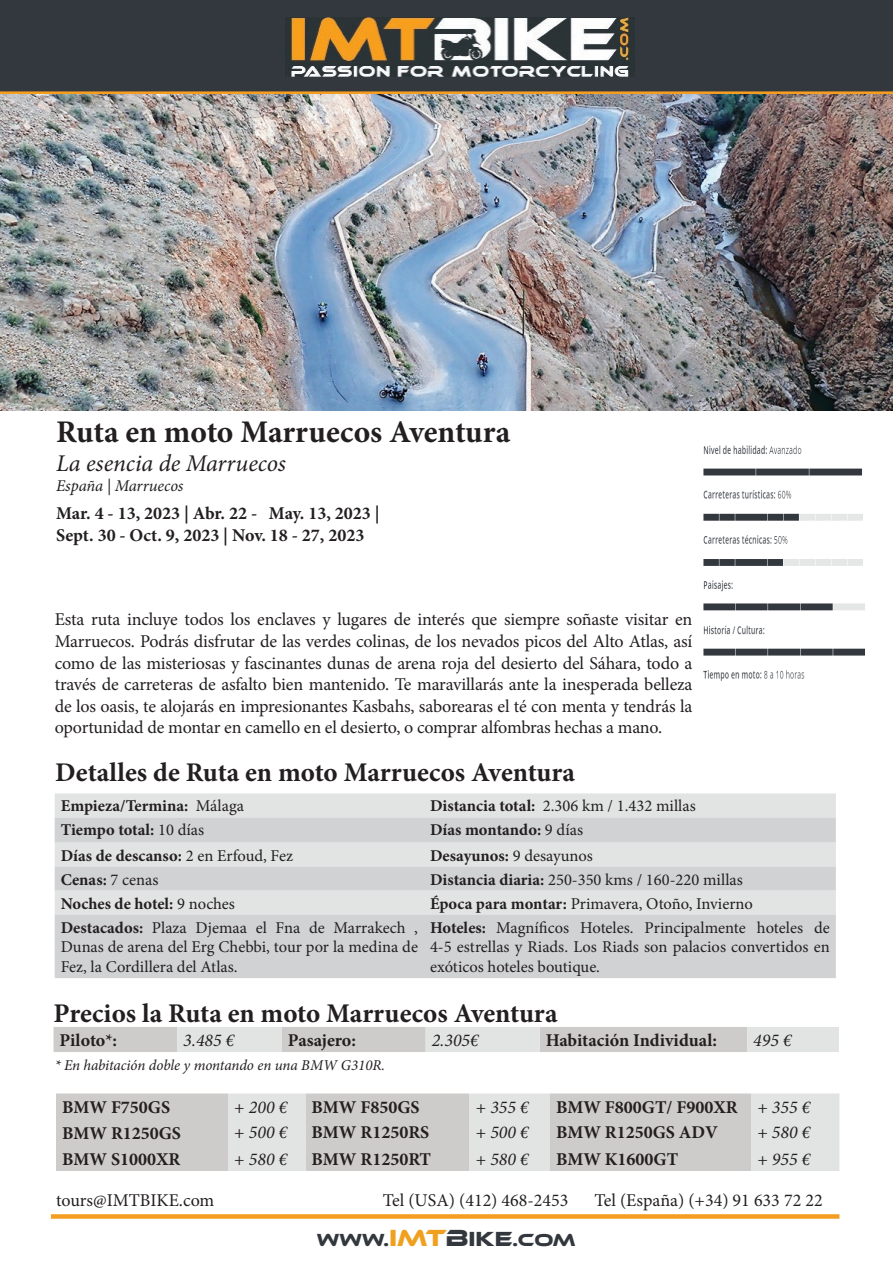
<style>
.page{position:relative;width:893px;height:1263px;background:#fff}
.page>*{position:absolute;margin:0;border:0;box-sizing:border-box;transform-origin:0 0}
.t1{font:700 31.5px "Minion Pro";letter-spacing:-.005em;color:#231f20}
.t2{font:700 27px "Minion Pro";color:#231f20}
.t3{font:italic 24px "Minion Pro";letter-spacing:-.005em;color:#231f20}
.t4{font:18px/21.6px "Minion Pro";letter-spacing:-.01em;color:#231f20;text-align:justify}
.t5{font:700 18px/21.6px "Minion Pro";color:#231f20}
.t6{font:italic 18px "Minion Pro";color:#231f20}
.t7{font:18px "Ethnocentric Rg";color:#33383e}
.t8{font:16.5px/19.8px "Minion Pro";color:#231f20;text-align:justify}
.t9{font:700 16.5px "Minion Pro";color:#231f20}
.t10{font:italic 16.5px "Minion Pro";letter-spacing:-.005em;color:#231f20}
.t11{font:italic 15px "Minion Pro";letter-spacing:-.005em;color:#231f20}
.s1{font-weight:400}
.s2{font-weight:700}
.s3{font-weight:400;font-style:italic}
.s4{font-size:24px;color:#f0a01f}
.s5{font-size:24px}
.s6{font-size:21px}
</style>
<div class="page">
<div style="left:55px;top:793px;width:781px;height:73px;background:#e2e3e3"></div>
<div style="left:55px;top:817px;width:781px;height:25px;background:#d1d2d4"></div>
<svg style="left:55px;top:866px;width:781px;height:112px;background:#d4d5d7"></svg>
<div style="left:0;top:0;width:893px;height:94px;background:#33383e"></div>
<hr style="left:0;top:91px;width:893px;height:3px;background:#f49d20">
<div style="left:51px;top:1214px;width:788px;height:5px;background:#f49d20"></div>
<svg style="left:54px;top:1027px;width:785px;height:25px;background:#d5d5d3"></svg>
<img style="left:286px;top:18px;width:348px;height:58px">
<div style="left:56px;top:1093px;width:172px;height:78px;background:#ceccca"></div>
<svg style="left:228px;top:1093px;width:611px;height:78px;background:#d6d5d4"></svg>
<img style="left:0;top:94px;width:893px;height:317px">
<img style="left:703px;top:445px;width:162px;height:236px">
<h1 class="t1" style="left:56px;top:410px;width:456px">Ruta en moto Marruecos Aventura</h1>
<h3 class="t3" style="left:56px;top:447px;width:231px">La esencia de Marruecos</h3>
<p class="t10" style="left:56px;top:474px;width:129px">España | Marruecos</p>
<p class="t5" style="left:56px;top:502px;width:325px">Mar. 4 - 13, 2023 | Abr. 22 - May. 13, 2023 |<br>Sept. 30 - Oct. 9, 2023 | Nov. 18 - 27, 2023</p>
<p class="t4" style="left:55px;top:609px;width:639px">Esta ruta incluye todos los enclaves y lugares de interés que siempre soñaste visitar en Marruecos. Podrás disfrutar de las verdes colinas, de los nevados picos del Alto Atlas, así como de las misteriosas y fascinantes dunas de arena roja del desierto del Sáhara, todo a través de carreteras de asfalto bien mantenido. Te maravillarás ante la inesperada belleza de los oasis, te alojarás en impresionantes Kasbahs, saborearas el té con menta y tendrás la oportunidad de montar en camello en el desierto, o comprar alfombras hechas a mano.</p>
<h2 class="t2" style="left:55px;top:753px;width:521px">Detalles de Ruta en moto Marruecos Aventura</h2>
<p class="t9" style="left:61px;top:794px;width:185px">Empieza/Termina: <span class="s1">Málaga</span></p>
<p class="t8" style="left:430px;top:796px;width:267px"><span class="s2">Distancia total:</span> 2.306 km / 1.432 millas</p>
<p class="t9" style="left:61px;top:818px;width:145px">Tiempo total: <span class="s1">10 días</span></p>
<p class="t9" style="left:430px;top:818px;width:155px">Días montando: <span class="s1">9 días</span></p>
<p class="t9" style="left:61px;top:844px;width:234px">Días de descanso: <span class="s1">2 en Erfoud, Fez</span></p>
<p class="t9" style="left:430px;top:844px;width:164px">Desayunos: <span class="s1">9 desayunos</span></p>
<p class="t9" style="left:61px;top:868px;width:99px">Cenas: <span class="s1">7 cenas</span></p>
<p class="t8" style="left:430px;top:869px;width:314px"><span class="s2">Distancia diaria:</span> 250-350 kms / 160-220 millas</p>
<p class="t9" style="left:61px;top:892px;width:176px">Noches de hotel: <span class="s1">9 noches</span></p>
<p class="t8" style="left:430px;top:893px;width:324px"><span class="s2">Época para montar:</span> Primavera, Otoño, Invierno</p>
<p class="t8" style="left:61px;top:917px;width:359px"><span class="s2">Destacados:</span> Plaza Djemaa el Fna de Marrakech , Dunas de arena del Erg Chebbi, tour por la medina de Fez, la Cordillera del Atlas.</p>
<p class="t8" style="left:430px;top:917px;width:401px"><span class="s2">Hoteles:</span> Magníficos Hoteles. Principalmente hoteles de 4-5 estrellas y Riads. Los Riads son palacios convertidos en exóticos hoteles boutique.</p>
<h2 class="t2" style="left:54px;top:994px;width:506px">Precios la Ruta en moto Marruecos Aventura</h2>
<p class="t5" style="left:60px;top:1029px;width:59px">Piloto*:</p>
<p class="t6" style="left:183px;top:1028px;width:53px">3.485 €</p>
<p class="t5" style="left:288px;top:1029px;width:69px">Pasajero:</p>
<p class="t6" style="left:432px;top:1028px;width:49px">2.305€</p>
<p class="t5" style="left:546px;top:1029px;width:173px">Habitación Individual:</p>
<p class="t6" style="left:753px;top:1028px;width:40px">495 €</p>
<p class="t11" style="left:55px;top:1055px;width:332px">* En habitación doble y montando en una BMW G310R.</p>
<p class="t5" style="left:62px;top:1096px;width:110px">BMW F750GS</p>
<p class="t6" style="left:234px;top:1094px;width:55px">+ 200 €</p>
<p class="t5" style="left:311px;top:1096px;width:110px">BMW F850GS</p>
<p class="t6" style="left:475px;top:1094px;width:55px">+ 355 €</p>
<p class="t5" style="left:556px;top:1096px;width:256px">BMW F800GT/ F900XR <span class="s3">+ 355 €</span></p>
<p class="t5" style="left:62px;top:1122px;width:121px">BMW R1250GS</p>
<p class="t6" style="left:234px;top:1120px;width:55px">+ 500 €</p>
<p class="t5" style="left:311px;top:1121px;width:119px">BMW R1250RS</p>
<p class="t6" style="left:475px;top:1120px;width:55px">+ 500 €</p>
<p class="t5" style="left:556px;top:1121px;width:163px">BMW R1250GS ADV</p>
<p class="t6" style="left:757px;top:1120px;width:55px">+ 580 €</p>
<p class="t5" style="left:62px;top:1148px;width:120px">BMW S1000XR</p>
<p class="t6" style="left:234px;top:1146px;width:55px">+ 580 €</p>
<p class="t5" style="left:311px;top:1148px;width:121px">BMW R1250RT</p>
<p class="t6" style="left:475px;top:1146px;width:55px">+ 580 €</p>
<p class="t5" style="left:556px;top:1148px;width:124px">BMW K1600GT</p>
<p class="t6" style="left:757px;top:1146px;width:55px">+ 955 €</p>
<p class="t4" style="left:383px;top:1189px;width:187px">Tel (USA) (412) 468-2453</p>
<p class="t4" style="left:56px;top:1189px;width:160px">tours@IMTBIKE.com</p>
<p class="t4" style="left:594px;top:1189px;width:230px">Tel (España) (+34) 91 633 72 22</p>
<p class="t7" style="left:317px;top:1229px;width:260px">WWW.<span class="s4">IMT</span><span class="s5">B</span><span class="s6">IKE</span>.COM</p>
</div>
